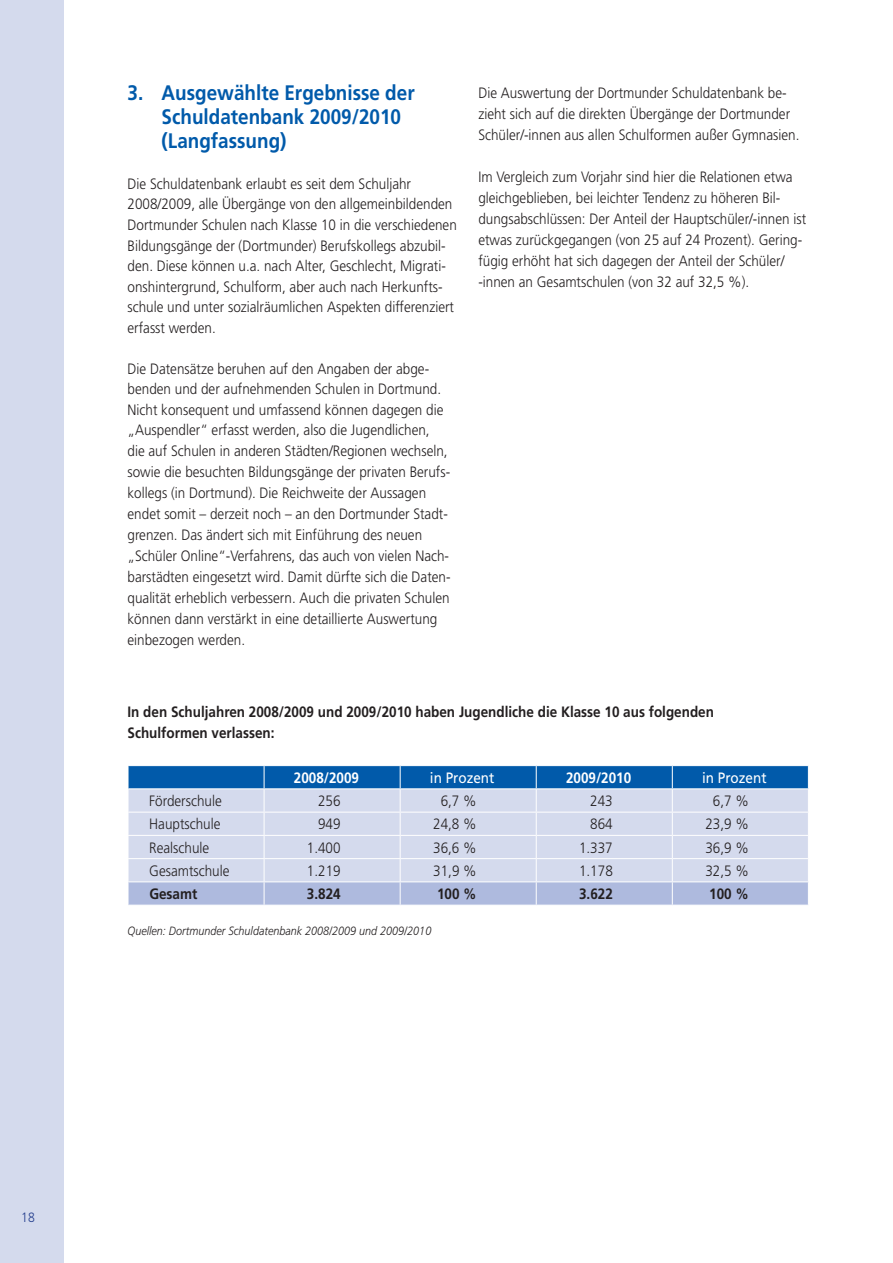
<style>
.page{position:relative;width:893px;height:1263px;background:#fff}
.page>*{position:absolute;margin:0;border:0;box-sizing:border-box;transform-origin:0 0}
.t1{font:700 21px/24px "Frutiger LT";color:#015aaa;scale:.9 1}
.t2{font:300 15px/20.9px "Frutiger LT";color:#231f20;scale:.9 1}
.t3{font:700 15px/21px "Frutiger LT";color:#231f20;scale:.9 1}
.t4{font:700 15px "Frutiger LT";color:#fff;scale:.9 1}
.t5{font:15px "Frutiger LT";color:#fff;scale:.9 1}
.t6{font:300 13.5px "Frutiger LT";color:#253f8e;scale:.9 1}
.t7{font:italic 300 12px "Frutiger LT";color:#231f20;scale:.9 1}
</style>
<div class="page">
<div style="left:0;top:0;width:64px;height:1263px;background:#d4daed"></div>
<svg style="left:128px;top:766px;width:681px;height:139px;background:#aec2e0"></svg>
<h1 class="t1" style="left:162px;top:81px;width:283px;text-indent:-34px">3. Ausgewählte Ergebnisse der<br>Schuldatenbank 2009/2010 (Langfassung)</h1>
<p class="t2" style="left:128px;top:174px;width:367px">Die Schuldatenbank erlaubt es seit dem Schuljahr 2008/2009, alle Übergänge von den allgemeinbildenden Dortmunder Schulen nach Klasse 10 in die verschiedenen Bildungsgänge der (Dortmunder) Berufskollegs abzubil&shy;den. Diese können u.a. nach Alter, Geschlecht, Migrati&shy;onshintergrund, Schulform, aber auch nach Herkunfts&shy;schule und unter sozialräumlichen Aspekten differenziert erfasst werden.</p>
<p class="t2" style="left:128px;top:358px;width:360px">Die Datensätze beruhen auf den Angaben der abge&shy;benden und der aufnehmenden Schulen in Dortmund.<br>Nicht konsequent und umfassend können dagegen die „Auspendler“ erfasst werden, also die Jugendlichen, die auf Schulen in anderen Städten/Regionen wechseln, sowie die besuchten Bildungsgänge der privaten Berufs&shy;kollegs (in Dortmund). Die Reichweite der Aussagen endet somit – derzeit noch – an den Dortmunder Stadt&shy;grenzen. Das ändert sich mit Einführung des neuen „Schüler Online“-Verfahrens, das auch von vielen Nach&shy;barstädten eingesetzt wird. Damit dürfte sich die Daten&shy;qualität erheblich verbessern. Auch die privaten Schulen können dann verstärkt in eine detaillierte Auswertung einbezogen werden.</p>
<p class="t2" style="left:478px;top:83px;width:358px">Die Auswertung der Dortmunder Schuldatenbank be&shy;zieht sich auf die direkten Übergänge der Dortmunder<br>Schüler/-innen aus allen Schulformen außer Gymnasien.</p>
<p class="t2" style="left:478px;top:167px;width:366px">Im Vergleich zum Vorjahr sind hier die Relationen etwa gleichgeblieben, bei leichter Tendenz zu höheren Bil&shy;dungsabschlüssen: Der Anteil der Hauptschüler/-innen ist etwas zurückgegangen (von 25 auf 24 Prozent). Gering&shy;fügig erhöht hat sich dagegen der Anteil der Schüler/ -innen an Gesamtschulen (von 32 auf 32,5 %).</p>
<p class="t3" style="left:128px;top:701px;width:653px">In den Schuljahren 2008/2009 und 2009/2010 haben Jugendliche die Klasse 10 aus folgenden<br>Schulformen verlassen:</p>
<p class="t4" style="left:294px;top:769px;width:74px">2008/2009</p>
<p class="t5" style="left:430px;top:769px;width:73px">in Prozent</p>
<p class="t4" style="left:566px;top:769px;width:74px">2009/2010</p>
<p class="t5" style="left:702px;top:769px;width:73px">in Prozent</p>
<p class="t2" style="left:149px;top:791px;width:82px">Förderschule</p>
<p class="t2" style="left:318px;top:791px;width:27px">256</p>
<p class="t2" style="left:441px;top:791px;width:42px">6,7 %</p>
<p class="t2" style="left:590px;top:791px;width:27px">243</p>
<p class="t2" style="left:713px;top:791px;width:42px">6,7 %</p>
<p class="t2" style="left:149px;top:814px;width:81px">Hauptschule</p>
<p class="t2" style="left:318px;top:814px;width:27px">949</p>
<p class="t2" style="left:433px;top:814px;width:50px">24,8 %</p>
<p class="t2" style="left:590px;top:814px;width:27px">864</p>
<p class="t2" style="left:705px;top:814px;width:50px">23,9 %</p>
<p class="t2" style="left:149px;top:837px;width:68px">Realschule</p>
<p class="t2" style="left:307px;top:837px;width:39px">1.400</p>
<p class="t2" style="left:433px;top:837px;width:50px">36,6 %</p>
<p class="t2" style="left:579px;top:837px;width:39px">1.337</p>
<p class="t2" style="left:705px;top:837px;width:50px">36,9 %</p>
<p class="t2" style="left:149px;top:860px;width:91px">Gesamtschule</p>
<p class="t2" style="left:307px;top:860px;width:39px">1.219</p>
<p class="t2" style="left:433px;top:860px;width:50px">31,9 %</p>
<p class="t2" style="left:579px;top:860px;width:39px">1.178</p>
<p class="t2" style="left:705px;top:860px;width:50px">32,5 %</p>
<p class="t3" style="left:149px;top:883px;width:55px">Gesamt</p>
<p class="t3" style="left:307px;top:883px;width:39px">3.824</p>
<p class="t3" style="left:437px;top:883px;width:46px">100 %</p>
<p class="t3" style="left:579px;top:883px;width:39px">3.622</p>
<p class="t3" style="left:709px;top:883px;width:46px">100 %</p>
<p class="t7" style="left:128px;top:924px;width:339px">Quellen: Dortmunder Schuldatenbank 2008/2009 und 2009/2010</p>
<p class="t6" style="left:21px;top:1210px;width:17px">18</p>
</div>
